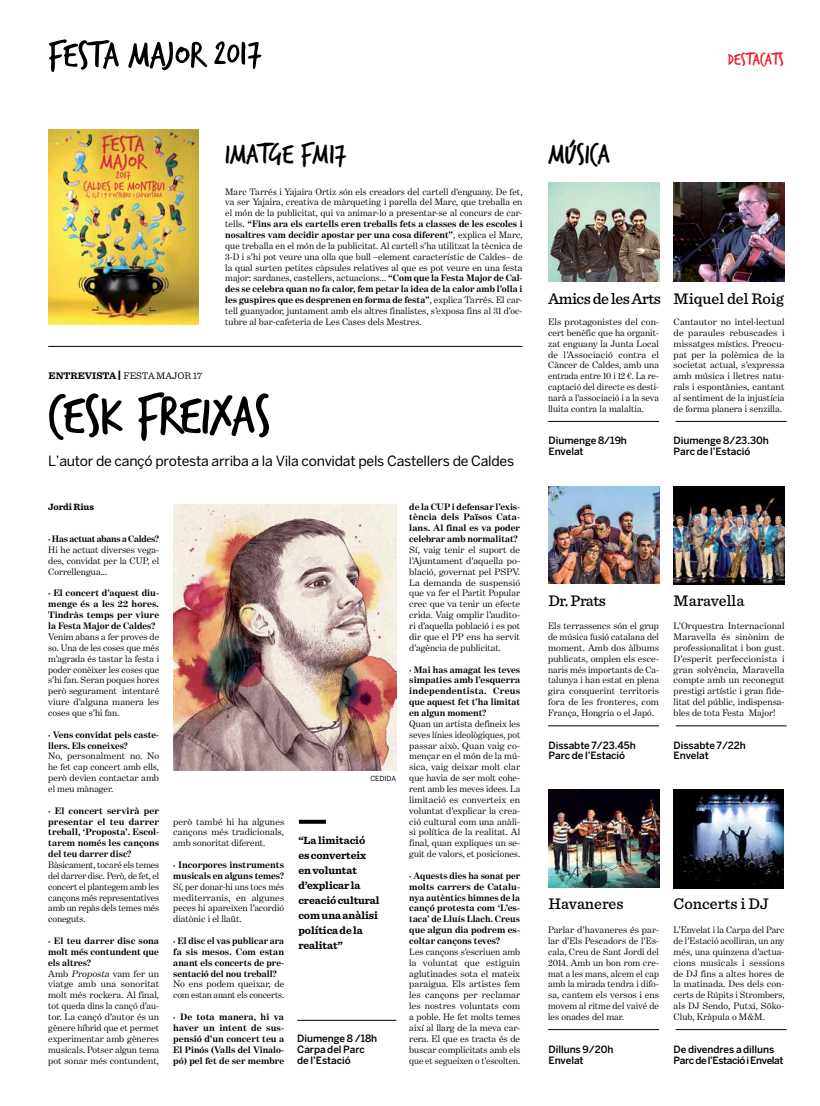
<style>
.page{position:relative;width:820px;height:1106px;background:#fff}
.page>*{position:absolute;margin:0;border:0;box-sizing:border-box;transform-origin:0 0}
.t1{font:58px "Trash Hand";color:#000}
.t2{font:30px "Trash Hand";color:#000}
.t3{font:18px "Trash Hand";letter-spacing:.005em;color:#ed1d24}
.t4{font:500 16px "Sentinel";color:#000}
.t5{font:500 16px "Sentinel";letter-spacing:-.03em;color:#000}
.t6{font:14px "Benton Sans";letter-spacing:-.02em;color:#000}
.t7{font:700 11px/15px "Sentinel";letter-spacing:-.005em;color:#000}
.t8{font:500 10px/10.9px "Benton Sans";letter-spacing:-.01em;color:#000}
.t9{font:500 10px/10.9px "Benton Sans";letter-spacing:-.035em;color:#000}
.t10{font:10px "Sentinel";color:#000}
.t11{font:9.5px/10.9px "Benton Modern One";color:#000;text-align:justify}
.t12{font:700 9.5px/10.9px "Benton Modern One";color:#000;text-align:justify}
.t13{font:700 9.5px "Benton Modern One";letter-spacing:-.02em;color:#000}
.t14{font:700 9.5px "Sentinel";letter-spacing:-.01em;color:#000}
.t15{font:7px "Benton Sans";color:#000}
.s1{font-weight:700}
.s2{font-family:"Benton Sans";font-weight:700}
.s3{font-style:italic}
</style>
<div class="page">
<svg style="left:49px;top:39px;width:70px;height:33px"></svg>
<svg style="left:128px;top:41px;width:79px;height:30px"></svg>
<svg style="left:214px;top:41px;width:47px;height:28px"></svg>
<hr style="left:48px;top:346px;width:474px;height:1px;background:#000">
<img style="left:48px;top:129px;width:150px;height:196px">
<hr style="left:297px;top:1020px;width:99px;height:1px;background:#000">
<img style="left:173px;top:504px;width:223px;height:266px">
<img style="left:548px;top:182px;width:110px;height:99px">
<img style="left:548px;top:486px;width:110px;height:97px">
<img style="left:548px;top:790px;width:110px;height:97px">
<img style="left:673px;top:182px;width:111px;height:99px">
<img style="left:673px;top:486px;width:111px;height:98px">
<img style="left:673px;top:790px;width:110px;height:98px">
<hr style="left:548px;top:421px;width:110px;height:1px;background:#000">
<hr style="left:548px;top:725px;width:110px;height:1px;background:#000">
<hr style="left:548px;top:1029px;width:110px;height:1px;background:#000">
<hr style="left:675px;top:421px;width:111px;height:1px;background:#000">
<hr style="left:675px;top:725px;width:111px;height:1px;background:#000">
<hr style="left:675px;top:1029px;width:111px;height:1px;background:#000">
<svg style="left:299px;top:819px;width:27px;height:4px"></svg>
<h3 class="t3" style="left:727px;top:51px;width:57px">DESTACATS</h3>
<p class="t10" style="left:49px;top:368px;width:155px"><span class="s1">entrevista</span><span class="s2">|</span> FESTA MAJOR 17</p>
<h2 class="t2" style="left:225px;top:139px;width:122px">IMATGE FM17</h2>
<p class="t11" style="left:225px;top:186px;width:299px">Marc Tarrés i Yajaira Ortiz són els creadors del cartell d’enguany. De fet, va ser Yajaira, creativa de màrqueting i parella del Marc, que treballa en el món de la publicitat, qui va animar-lo a presentar-se al concurs de car&shy;tells. <span class="s1">“Fins ara els cartells eren treballs fets a classes de les escoles i nosaltres vam decidir apostar per una cosa diferent”</span>, explica el Marc, que treballa en el món de la publicitat. Al cartell s’ha utilitzat la tècnica de 3-D i s’hi pot veure una olla que bull –element característic de Caldes– de la qual surten petites càpsules relatives al que es pot veure en una festa major: sardanes, castellers, actuacions... <span class="s1">“Com que la Festa Major de Cal&shy;des se celebra quan no fa calor, fem petar la idea de la calor amb l’olla i les guspires que es desprenen en forma de festa”</span>, explica Tarrés. El car&shy;tell guanyador, juntament amb els altres finalistes, s’exposa fins al 31 d’oc&shy;tubre al bar-cafeteria de Les Cases dels Mestres.</p>
<h1 class="t1" style="left:48px;top:387px;width:224px">CESK FREIXAS</h1>
<h3 class="t6" style="left:48px;top:452px;width:467px">L’autor de cançó protesta arriba a la Vila convidat pels Castellers de Caldes</h3>
<p class="t14" style="left:48px;top:499px;width:47px">Jordi Rius</p>
<p class="t13" style="left:48px;top:533px;width:112px">· Has actuat abans a Caldes?</p>
<p class="t11" style="left:48px;top:544px;width:112px">Hi he actuat diverses vega&shy;des, convidat per la CUP, el Correllengua...</p>
<p class="t12" style="left:48px;top:587px;width:112px">· El concert d’aquest diu&shy;menge és a les 22 hores.<br>Tindràs temps per viure la Festa Major de Caldes?</p>
<p class="t11" style="left:48px;top:631px;width:112px">Venim abans a fer proves de so. Una de les coses que més m’agrada és tastar la festa i poder conèixer les coses que s’hi fan. Seran poques hores però segurament intentaré viure d’alguna manera les coses que s’hi fan.</p>
<p class="t12" style="left:48px;top:729px;width:112px">· Vens convidat pels caste&shy;llers. Els coneixes?</p>
<p class="t11" style="left:48px;top:750px;width:112px">No, personalment no. No he fet cap concert amb ells, però devien contactar amb el meu mànager.</p>
<p class="t12" style="left:48px;top:805px;width:112px">· El concert servirà per presentar el teu darrer treball, ‘Proposta’. Escol&shy;tarem només les cançons del teu darrer disc?</p>
<p class="t11" style="left:48px;top:859px;width:112px">Bàsicament, tocaré els temes del darrer disc. Però, de fet, el concert el plantegem amb les cançons més representatives amb un repàs dels temes més coneguts.</p>
<p class="t11" style="left:48px;top:935px;width:112px;text-align:left"><span class="s1">· El teu darrer disc sona molt més contundent que els altres?<br></span>Amb <span class="s3">Proposta</span> vam fer un viatge amb una sonoritat molt més rockera. Al final, tot queda dins la cançó d’au&shy;tor. La cançó d’autor és un gènere híbrid que et permet experimentar amb gèneres musicals. Potser algun tema pot sonar més contundent,</p>
<p class="t11" style="left:173px;top:815px;width:112px">però també hi ha algunes cançons més tradicionals, amb sonoritat diferent.</p>
<p class="t12" style="left:173px;top:859px;width:112px">· Incorpores instruments musicals en alguns temes?</p>
<p class="t11" style="left:173px;top:881px;width:112px">Sí, per donar-hi uns tocs més mediterranis, en algunes peces hi apareixen l’acordió diatònic i el llaüt.</p>
<p class="t12" style="left:173px;top:935px;width:112px">· El disc el vas publicar ara fa sis mesos. Com estan anant els concerts de pre&shy;sentació del nou treball?</p>
<p class="t11" style="left:173px;top:978px;width:112px">No ens podem queixar, de com estan anant els concerts.</p>
<p class="t12" style="left:173px;top:1011px;width:112px">· De tota manera, hi va haver un intent de sus&shy;pensió d’un concert teu a El Pinós (Valls del Vinalo&shy;pó) pel fet de ser membre</p>
<p class="t15" style="left:370px;top:774px;width:27px">cedida</p>
<p class="t7" style="left:298px;top:832px;width:83px">“La limitació<br>es converteix en voluntat d’explicar la creació cultural com una anàlisi política de la realitat”</p>
<p class="t8" style="left:297px;top:1032px;width:81px">Diumenge 8 /18h<br>Carpa del Parc de l’Estació</p>
<p class="t12" style="left:409px;top:501px;width:112px">de la CUP i defensar l’exis&shy;tència dels Països Cata&shy;lans. Al final es va poder celebrar amb normalitat?</p>
<p class="t11" style="left:409px;top:544px;width:112px">Sí, vaig tenir el suport de l’Ajuntament d’aquella po&shy;blació, governat pel PSPV.<br>La demanda de suspensió que va fer el Partit Popular crec que va tenir un efecte crida. Vaig omplir l’audito&shy;ri d’aquella població i es pot dir que el PP ens ha servit d’agència de publicitat.</p>
<p class="t12" style="left:409px;top:663px;width:112px">· Mai has amagat les teves simpaties amb l’esquerra independentista. Creus que aquest fet t’ha limitat en algun moment?</p>
<p class="t11" style="left:409px;top:718px;width:112px">Quan un artista defineix les seves línies ideològiques, pot passar això. Quan vaig co&shy;mençar en el món de la mú&shy;sica, vaig deixar molt clar que havia de ser molt cohe&shy;rent amb les meves idees. La limitació es converteix en voluntat d’explicar la crea&shy;ció cultural com una anàli&shy;si política de la realitat. Al final, quan expliques un se&shy;guit de valors, et posiciones.</p>
<p class="t12" style="left:409px;top:870px;width:112px">· Aquests dies ha sonat per molts carrers de Catalu&shy;nya autèntics himnes de la cançó protesta com ‘L’es&shy;taca’ de Lluís Llach. Creus que algun dia podrem es&shy;coltar cançons teves?</p>
<p class="t11" style="left:409px;top:946px;width:112px">Les cançons s’escriuen amb la voluntat que estiguin aglutinades sota el mateix paraigua. Els artistes fem les cançons per reclamar les nostres voluntats com a poble. He fet molts temes així al llarg de la meva car&shy;rera. El que es tracta és de buscar complicitats amb els que et segueixen o t’escolten.</p>
<h2 class="t2" style="left:548px;top:139px;width:62px">MÚSICA</h2>
<h3 class="t5" style="left:548px;top:286px;width:114px">Amics de les Arts</h3>
<h3 class="t4" style="left:673px;top:286px;width:111px">Miquel del Roig</h3>
<p class="t11" style="left:548px;top:316px;width:112px">Els protagonistes del con&shy;cert benèfic que ha organit&shy;zat enguany la Junta Local de l’Associació contra el Càncer de Caldes, amb una entrada entre 10 i 12 €. La re&shy;captació del directe es desti&shy;narà a l’associació i a la seva lluita contra la malaltia.</p>
<p class="t11" style="left:673px;top:316px;width:112px">Cantautor no intel·lectual de paraules rebuscades i missatges místics. Preocu&shy;pat per la polèmica de la societat actual, s’expressa amb música i lletres natu&shy;rals i espontànies, cantant al sentiment de la injustícia de forma planera i senzilla.</p>
<p class="t8" style="left:548px;top:435px;width:80px">Diumenge 8/19h<br>Envelat</p>
<p class="t8" style="left:673px;top:435px;width:97px">Diumenge 8/23.30h<br>Parc de l’Estació</p>
<h3 class="t4" style="left:548px;top:588px;width:59px">Dr. Prats</h3>
<h3 class="t4" style="left:673px;top:588px;width:72px">Maravella</h3>
<p class="t11" style="left:548px;top:620px;width:112px">Els terrassencs són el grup de música fusió catalana del moment. Amb dos àlbums publicats, omplen els esce&shy;naris més importants de Ca&shy;talunya i han estat en plena gira conquerint territoris fora de les fronteres, com França, Hongria o el Japó.</p>
<p class="t11" style="left:673px;top:620px;width:112px">L’Orquestra Internacional Maravella és sinònim de professionalitat i bon gust.<br>D’esperit perfeccionista i gran solvència, Maravella compte amb un reconegut prestigi artístic i gran fide&shy;litat del públic, indispensa&shy;bles de tota Festa Major!</p>
<p class="t8" style="left:548px;top:739px;width:89px">Dissabte 7/23.45h<br>Parc de l’Estació</p>
<p class="t8" style="left:673px;top:739px;width:74px">Dissabte 7/22h<br>Envelat</p>
<h3 class="t4" style="left:548px;top:892px;width:76px">Havaneres</h3>
<h3 class="t4" style="left:673px;top:892px;width:96px">Concerts i DJ</h3>
<p class="t11" style="left:548px;top:924px;width:112px">Parlar d’havaneres és par&shy;lar d’Els Pescadors de l’Es&shy;cala, Creu de Sant Jordi del 2014. Amb un bon rom cre&shy;mat a les mans, alcem el cap amb la mirada tendra i difo&shy;sa, cantem els versos i ens movem al ritme del vaivé de les onades del mar.</p>
<p class="t11" style="left:673px;top:924px;width:112px">L’Envelat i la Carpa del Parc de l’Estació acolliran, un any més, una quinzena d’actua&shy;cions musicals i sessions de DJ fins a altes hores de la matinada. Des dels con&shy;certs de Rúpits i Strombers, als DJ Sendo, Putxi, Söko-Club, Kràpula o M&amp;M.</p>
<p class="t8" style="left:548px;top:1043px;width:66px">Dilluns 9/20h<br>Envelat</p>
<p class="t9" style="left:673px;top:1043px;width:111px">De divendres a dilluns<br>Parc de l’Estació i Envelat</p>
</div>
